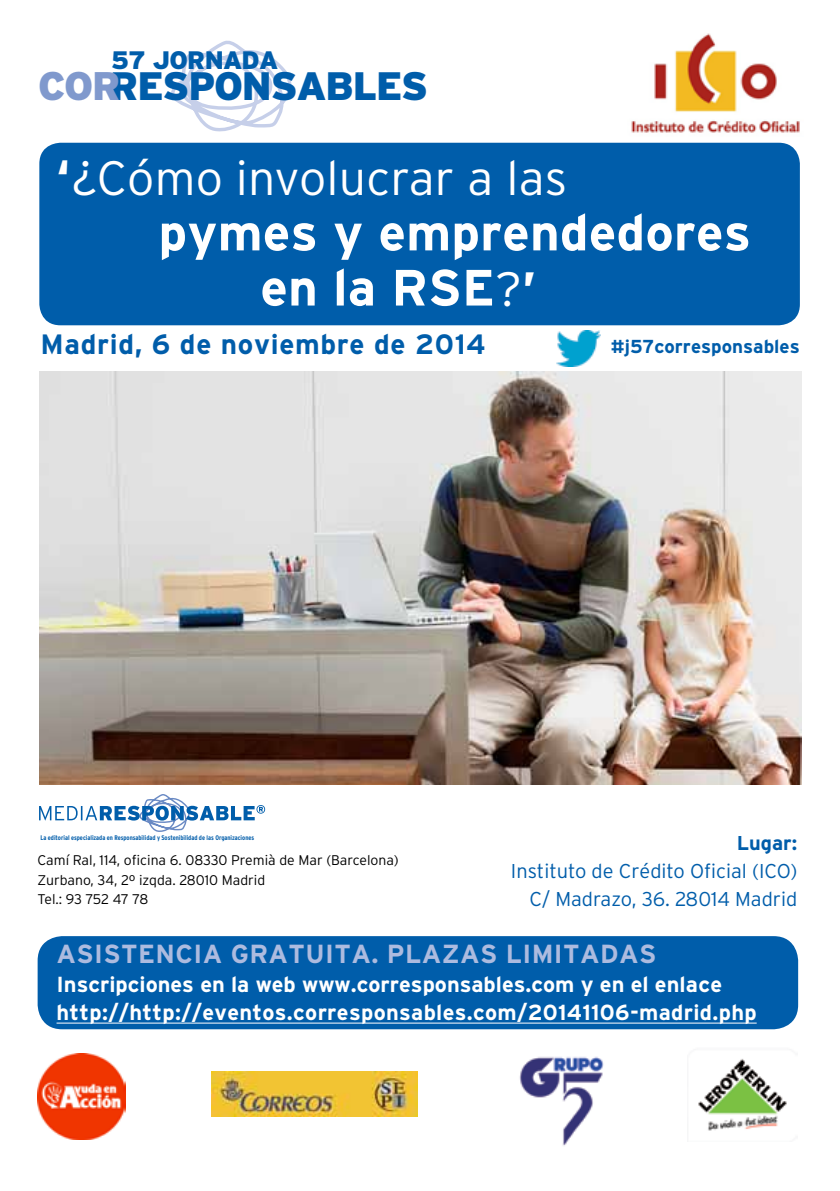
<style>
.page{position:relative;width:840px;height:1191px;background:#fff}
.page>*{position:absolute;margin:0;border:0;box-sizing:border-box;transform-origin:0 0}
.t1{font:700 51px/55.2px "Interstate";letter-spacing:.005em;color:#fff}
.t2{font:300 48px "Interstate";letter-spacing:.005em;color:#fff}
.t3{font:900 39.6px "Interstate";letter-spacing:-.03em;color:#005daa}
.t4{font:700 28px "Interstate";letter-spacing:.025em;color:#005daa}
.t5{font:700 26.2px "Interstate";letter-spacing:.015em;color:#adbbdf}
.t6{font:900 25.2px "Interstate";letter-spacing:-.03em;color:#005daa}
.t7{font:700 21.8px/28.6px "Interstate";letter-spacing:.015em;color:#fff}
.t8{font:300 20px/28px "Interstate";color:#005daa;text-align:right}
.t9{font:700 20px "Interstate";color:#005daa}
.t10{font:700 18.8px "Interstate";color:#005daa}
.t11{font:300 14px/19.8px "Interstate";color:#000}
.t12{font:700 condensed 6.8px "Interstate";letter-spacing:-.005em;color:#005daa}
.s1{font-size:39.8px;color:#8099cd}
.s2{font-weight:700;font-size:49.4px}
.s3{font-weight:300;font-size:48px}
.s4{font-size:48px}
</style>
<div class="page">
<img style="left:519px;top:1056px;width:85px;height:90px">
<svg style="left:171px;top:40px;width:121px;height:92px"></svg>
<div style="left:39px;top:143px;width:760px;height:182px;background:#005daa;border-radius:21px"></div>
<svg style="left:39px;top:794px;width:226px;height:38px"></svg>
<div style="left:38px;top:936px;width:759px;height:93px;background:#005daa;border-radius:25px"></div>
<hr style="left:56px;top:1022px;width:700px;height:1px;background:#fff">
<img style="left:631px;top:33px;width:169px;height:100px">
<img style="left:40px;top:371px;width:760px;height:413px">
<img style="left:211px;top:1071px;width:206px;height:45px">
<img style="left:698px;top:1059px;width:89px;height:72px">
<img style="left:556px;top:331px;width:44px;height:35px">
<img style="left:37px;top:1053px;width:88px;height:86px">
<p class="t6" style="left:111px;top:46px;width:168px">57 JORNADA</p>
<h3 class="t3" style="left:38px;top:64px;width:391px"><span class="s1">COR</span>RESPONSABLES</h3>
<h2 class="t2" style="left:56px;top:151px;width:512px"><span class="s2">‘</span>¿Cómo involucrar a las</h2>
<h1 class="t1" style="left:260px;top:204px;width:492px;text-indent:-102px">pymes y emprendedores en la RSE<span class="s3">?</span><span class="s4">’</span></h1>
<p class="t4" style="left:40px;top:328px;width:446px">Madrid, 6 de noviembre de 2014</p>
<p class="t10" style="left:610px;top:336px;width:190px">#j57corresponsables</p>
<p class="t12" style="left:40px;top:834px;width:215px">La editorial especializada en Responsabilidad y Sostenibilidad de las Organizaciones</p>
<p class="t11" style="left:38px;top:849px;width:362px">Camí Ral, 114, oficina 6. 08330 Premià de Mar (Barcelona)<br>Zurbano, 34, 2º izqda. 28010 Madrid<br>Tel.: 93 752 47 78</p>
<p class="t9" style="left:736px;top:831px;width:62px">Lugar:</p>
<p class="t8" style="left:510px;top:856px;width:288px">Instituto de Crédito Oficial (ICO)<br>C/ Madrazo, 36. 28014 Madrid</p>
<p class="t5" style="left:56px;top:939px;width:581px">Asistencia gratuita. Plazas lim itadas</p>
<p class="t7" style="left:56px;top:969px;width:701px">I nscripciones en la web www.corresponsables.com y en el enlace http://http://eventos.corresponsables.com/20141106-madrid.php</p>
</div>
